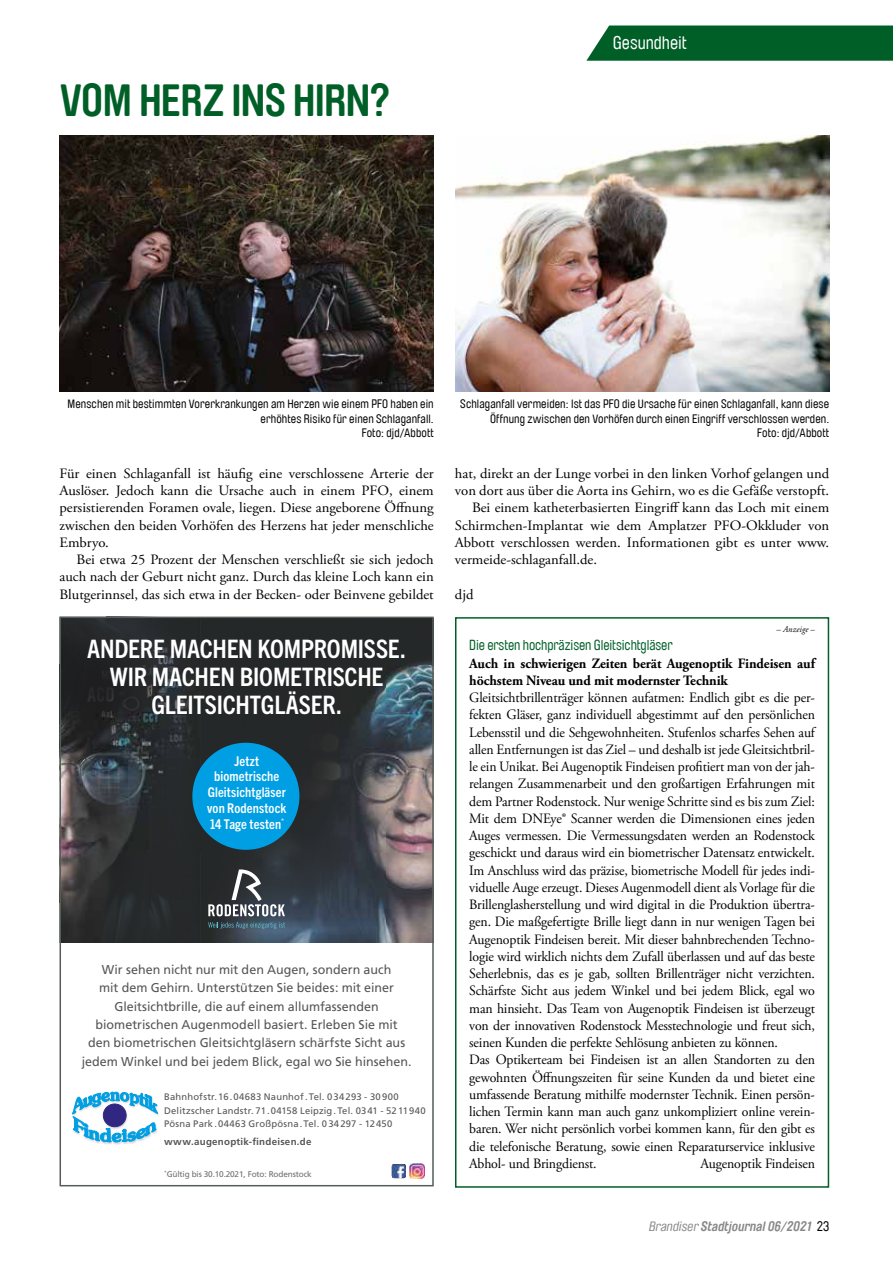
<style>
.page{position:relative;width:893px;height:1263px;background:#fff}
.page>*{position:absolute;margin:0;border:0;box-sizing:border-box;transform-origin:0 0}
.t1{font:700 45px "Brauer Neue";letter-spacing:-.015em;color:#005f27}
.t2{font:700 condensed 25.5px/27.8px "Trade Gothic Next LT Pro";letter-spacing:-.01em;color:#fff;text-align:center}
.t3{font:18px "Brauer Neue";color:#fff}
.t4{font:14.25px/17.2px "Adobe Garamond Pro";letter-spacing:-.01em;color:#000;text-align:justify}
.t5{font:700 14.25px/17.2px "Adobe Garamond Pro";letter-spacing:-.005em;color:#000}
.t6{font:14.25px "Brauer Neue";letter-spacing:-.005em;color:#005f27}
.t7{font:700 condensed 13.5px/15.8px "Trade Gothic Next LT Pro";letter-spacing:.01em;color:#fff;text-align:center}
.t8{font:italic 700 13.5px "Brauer Neue";color:#878787}
.t9{font:12.75px/18.5px "Frutiger";color:#575756;text-align:center}
.t10{font:12px/14.4px "Brauer Neue";letter-spacing:.01em;color:#000;text-align:right}
.t11{font:700 9.75px "Frutiger";letter-spacing:.025em;color:#575756}
.t12{font:9.45px/13.5px "Frutiger";letter-spacing:.02em;color:#575756}
.t13{font:italic 9px "Adobe Garamond Pro";letter-spacing:.015em;color:#000;scale:.96 1}
.t14{font:8.25px "Frutiger";letter-spacing:-.02em;color:#706f6f}
.s1{font-weight:400}
.s2{font-weight:400;font-style:normal;color:#000}
</style>
<div class="page">
<div style="left:586px;top:26px;width:307px;height:35px;background:#005f27"></div>
<img style="left:95px;top:1113px;width:64px;height:32px">
<svg style="left:72px;top:1091px;width:86px;height:51px"></svg>
<img style="left:102px;top:620px;width:329px;height:323px">
<div style="left:63px;top:620px;width:43px;height:44px;background:#232526"></div>
<img style="left:63px;top:664px;width:39px;height:238px">
<img style="left:63px;top:902px;width:43px;height:41px">
<svg style="left:208px;top:869px;width:77px;height:47px"></svg>
<svg style="left:208px;top:922px;width:77px;height:7px"></svg>
<img style="left:409px;top:1163px;width:15px;height:16px">
<img style="left:392px;top:1164px;width:14px;height:14px">
<div style="left:192px;top:743px;width:107px;height:107px;background:#009fe3;border-radius:50%"></div>
<div style="left:60px;top:617px;width:374px;height:569px;border:2px solid #555d58"></div>
<div style="left:455px;top:617px;width:374px;height:571px;border:2px solid #005f27"></div>
<img style="left:455px;top:135px;width:374px;height:257px">
<img style="left:60px;top:135px;width:374px;height:257px">
<h1 class="t1" style="left:60px;top:74px;width:332px">VOM HERZ INS HIRN?</h1>
<p class="t3" style="left:613px;top:32px;width:75px">Gesundheit</p>
<p class="t10" style="left:68px;top:397px;width:368px">Menschen mit bestimmten Vorerkrankungen am Herzen wie einem PFO haben ein erhöhtes Risiko für einen Schlaganfall.<br>Foto: djd/Abbott</p>
<p class="t10" style="left:460px;top:397px;width:370px">Schlaganfall vermeiden: Ist das PFO die Ursache für einen Schlaganfall, kann diese<br>Öffnung zwischen den Vorhöfen durch einen Eingriff verschlossen werden.<br>Foto: djd/Abbott</p>
<p class="t4" style="left:60px;top:465px;width:376px">Für einen Schlaganfall ist häufig eine verschlossene Arterie der Auslöser. Jedoch kann die Ursache auch in einem PFO, einem persistierenden Foramen ovale, liegen. Diese angeborene Öffnung zwischen den beiden Vorhöfen des Herzens hat jeder menschliche Embryo.</p>
<p class="t4" style="left:60px;top:551px;width:376px;text-indent:17px">Bei etwa 25 Prozent der Menschen verschließt sie sich jedoch auch nach der Geburt nicht ganz. Durch das kleine Loch kann ein Blutgerinnsel, das sich etwa in der Becken- oder Beinvene gebildet</p>
<h2 class="t2" style="left:87px;top:633px;width:321px">ANDERE MACHEN KOMPROMISSE.<br>WIR MACHEN BIOMETRISCHE<br>GLEITSICHTGLÄSER.</h2>
<p class="t7" style="left:207px;top:752px;width:81px">Jetzt biometrische<br>Gleitsichtgläser von Rodenstock<br>14 Tage testen<sup>*</sup></p>
<p class="t9" style="left:82px;top:960px;width:331px">Wir sehen nicht nur mit den Augen, sondern auch<br>mit dem Gehirn. Unterstützen Sie beides: mit einer Gleitsichtbrille, die auf einem allumfassenden biometrischen Augenmodell basiert. Erleben Sie mit<br>den bio metrischen Gleitsichtgläsern schärfste Sicht aus jedem Winkel und bei jedem Blick, egal wo Sie hinsehen.</p>
<p class="t12" style="left:164px;top:1090px;width:263px">Bahnhofstr. 16 . 04683 Naunhof . Tel. 0 34 293 - 30 900<br>Delitzscher Landstr. 71 . 04158 Leipzig . Tel. 03 41 - 52 11 940<br>Pösna Park . 04463 Großpösna . Tel. 0 34 297 - 12 450</p>
<p class="t11" style="left:164px;top:1136px;width:149px">www.augenoptik-findeisen.de</p>
<p class="t14" style="left:164px;top:1169px;width:149px"><sup>*</sup>Gültig bis 30.10.2021, Foto: Rodenstock</p>
<p class="t4" style="left:455px;top:465px;width:376px">hat, direkt an der Lunge vorbei in den linken Vorhof gelangen und</p>
<p class="t4" style="left:455px;top:482px;width:376px">von dort aus über die Aorta ins Gehirn, wo es die Gefäße verstopft.</p>
<p class="t4" style="left:472px;top:500px;width:359px">Bei einem katheterbasierten Eingriff kann das Loch mit einem</p>
<p class="t4" style="left:455px;top:517px;width:376px">Schirmchen-Implantat wie dem Amplatzer PFO-Okkluder von</p>
<p class="t4" style="left:455px;top:534px;width:376px">Abbott verschlossen werden. Informationen gibt es unter www.</p>
<p class="t4" style="left:455px;top:551px;width:144px">vermeide-schlaganfall.de.</p>
<p class="t4" style="left:455px;top:586px;width:20px">djd</p>
<p class="t13" style="left:777px;top:624px;width:41px">– Anzeige –</p>
<p class="t6" style="left:469px;top:637px;width:205px">Die ersten hochpräzisen Gleitsichtgläser</p>
<p class="t5" style="left:469px;top:655px;width:347px">Auch in schwierigen Zeiten berät Augenoptik Findeisen auf höchstem Niveau und mit modernster Technik</p>
<p class="t4" style="left:469px;top:689px;width:347px;text-align:left">Gleitsichtbrillenträger können aufatmen: Endlich gibt es die per&shy;fekten Gläser, ganz individuell abgestimmt auf den persönlichen Lebensstil und die Sehgewohnheiten. Stufenlos scharfes Sehen auf allen Entfernungen ist das Ziel – und deshalb ist jede Gleitsichtbril&shy;le ein Unikat. Bei Augenoptik Findeisen profitiert man von der jah&shy;relangen Zusammenarbeit und den großartigen Erfahrungen mit dem Partner Rodenstock. Nur wenige Schritte sind es bis zum Ziel:<br>Mit dem DNEye® Scanner werden die Dimensionen eines jeden Auges vermessen. Die Vermessungsdaten werden an Rodenstock geschickt und daraus wird ein biometrischer Datensatz entwickelt.<br>Im Anschluss wird das präzise, biometrische Modell für jedes indi&shy;viduelle Auge erzeugt. Dieses Augenmodell dient als Vorlage für die Brillenglasherstellung und wird digital in die Produktion übertra&shy;gen. Die maßgefertigte Brille liegt dann in nur wenigen Tagen bei Augenoptik Findeisen bereit. Mit dieser bahnbrechenden Techno&shy;logie wird wirklich nichts dem Zufall überlassen und auf das beste Seherlebnis, das es je gab, sollten Brillenträger nicht verzichten.<br>Schärfste Sicht aus jedem Winkel und bei jedem Blick, egal wo man hinsieht. Das Team von Augenoptik Findeisen ist überzeugt von der innovativen Rodenstock Messtechnologie und freut sich, seinen Kunden die perfekte Sehlösung anbieten zu können.<br>Das Optikerteam bei Findeisen ist an allen Standorten zu den gewohnten Öffnungszeiten für seine Kunden da und bietet eine umfassende Beratung mithilfe modernster Technik. Einen persön&shy;lichen Termin kann man auch ganz unkompliziert online verein&shy;baren. Wer nicht persönlich vorbei kommen kann, für den gibt es die telefonische Beratung, sowie einen Reparaturservice inklusive Abhol- und Bringdienst.</p>
<p class="t4" style="left:700px;top:1155px;width:116px">Augenoptik Findeisen</p>
<p class="t8" style="left:649px;top:1219px;width:182px"><span class="s1">Brandiser</span> Stadtjournal 06/2021 <span class="s2">23</span></p>
</div>
